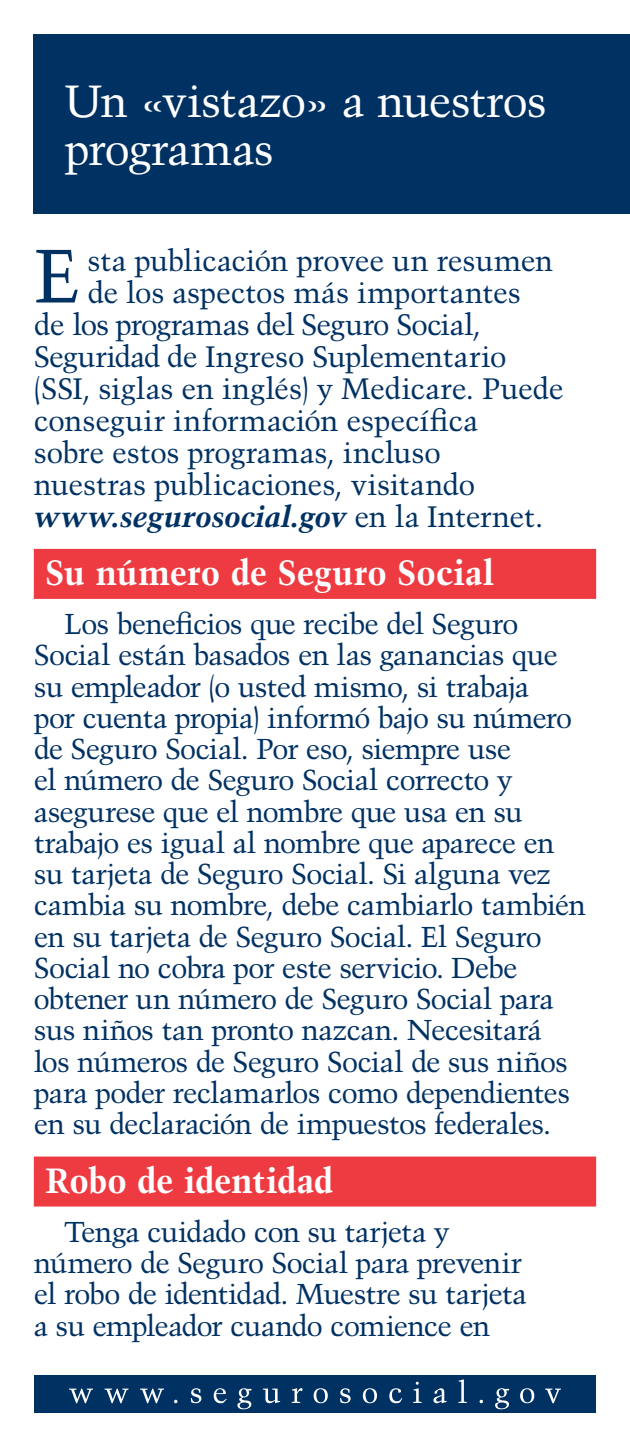
<style>
.page{position:relative;width:630px;height:1440px;background:#fff}
.page>*{position:absolute;margin:0;border:0;box-sizing:border-box;transform-origin:0 0}
.Intro_Paragraph{font:75.25px "Trump Mediaeval";color:#003163}
.t1{font:45px/47.5px "Trump Mediaeval";letter-spacing:-.02em;color:#fff}
.Header1_1line{font:700 35px "Trump Mediaeval";letter-spacing:-.005em;color:#fff}
.Intro_Paragraph-2{font:29.5px "Trump Mediaeval";letter-spacing:-.015em;color:#003163}
.Intro_Paragraph-3{font:italic 700 29.5px "Trump Mediaeval";letter-spacing:-.005em;color:#003163}
.Intro_Paragraph-4{font:29.5px "Trump Mediaeval";letter-spacing:-.035em;color:#003163}
.paragraph_format{font:28.75px/31.2px "Trump Mediaeval";letter-spacing:-.03em;color:#003163}
.s1{font-weight:400;font-style:normal}
</style>
<div class="page">
<div style="left:34px;top:34px;width:596px;height:180px;background:#003163"></div>
<div style="left:34px;top:549px;width:562px;height:50px;background:#ee3a41"></div>
<div style="left:34px;top:1157px;width:562px;height:50px;background:#ee3a41"></div>
<div style="left:34px;top:1375px;width:562px;height:38px;background:#003163"></div>
<svg style="left:69px;top:1379px;width:492px;height:30px"></svg>
<h2 class="t1" style="left:65px;top:77px;width:484px">Un «vistazo» a nuestros programas</h2>
<p class="Intro_Paragraph" style="left:34px;top:230px;width:48px">E</p>
<p class="Intro_Paragraph-2" style="left:88px;top:242px;width:467px">sta publicación provee un resumen</p>
<p class="Intro_Paragraph-2" style="left:88px;top:274px;width:435px">de los aspectos más importantes</p>
<p class="Intro_Paragraph-4" style="left:34px;top:306px;width:449px">de los programas del Seguro Social,</p>
<p class="Intro_Paragraph-2" style="left:34px;top:338px;width:474px">Seguridad de Ingreso Suplementario</p>
<p class="Intro_Paragraph-2" style="left:34px;top:370px;width:531px">(SSI, siglas en inglés) y Medicare. Puede</p>
<p class="Intro_Paragraph-2" style="left:34px;top:402px;width:446px">conseguir información específica</p>
<p class="Intro_Paragraph-2" style="left:34px;top:434px;width:408px">sobre estos programas, incluso</p>
<p class="Intro_Paragraph-2" style="left:34px;top:466px;width:443px">nuestras publicaciones, visitando</p>
<p class="Intro_Paragraph-3" style="left:34px;top:498px;width:511px">www.segurosocial.gov <span class="s1">en la Internet.</span></p>
<h1 class="Header1_1line" style="left:45px;top:551px;width:451px">Su número de Seguro Social</h1>
<p class="paragraph_format" style="left:34px;top:608px;width:554px;text-indent:30px">Los beneficios que recibe del Seguro Social están basados en las ganancias que su empleador (o usted mismo, si trabaja<br>por cuenta propia) informó bajo su número de Seguro Social. Por eso, siempre use<br>el número de Seguro Social correcto y asegurese que el nombre que usa en su trabajo es igual al nombre que aparece en su tarjeta de Seguro Social. Si alguna vez cambia su nombre, debe cambiarlo también en su tarjeta de Seguro Social. El Seguro Social no cobra por este servicio. Debe obtener un número de Seguro Social para sus niños tan pronto nazcan. Necesitará<br>los números de Seguro Social de sus niños para poder reclamarlos como dependientes en su declaración de impuestos federales.</p>
<h1 class="Header1_1line" style="left:45px;top:1158px;width:290px">Robo de identidad</h1>
<p class="paragraph_format" style="left:34px;top:1216px;width:495px;text-indent:30px">Tenga cuidado con su tarjeta y número de Seguro Social para prevenir el robo de identidad. Muestre su tarjeta a su empleador cuando comience en</p>
</div>
